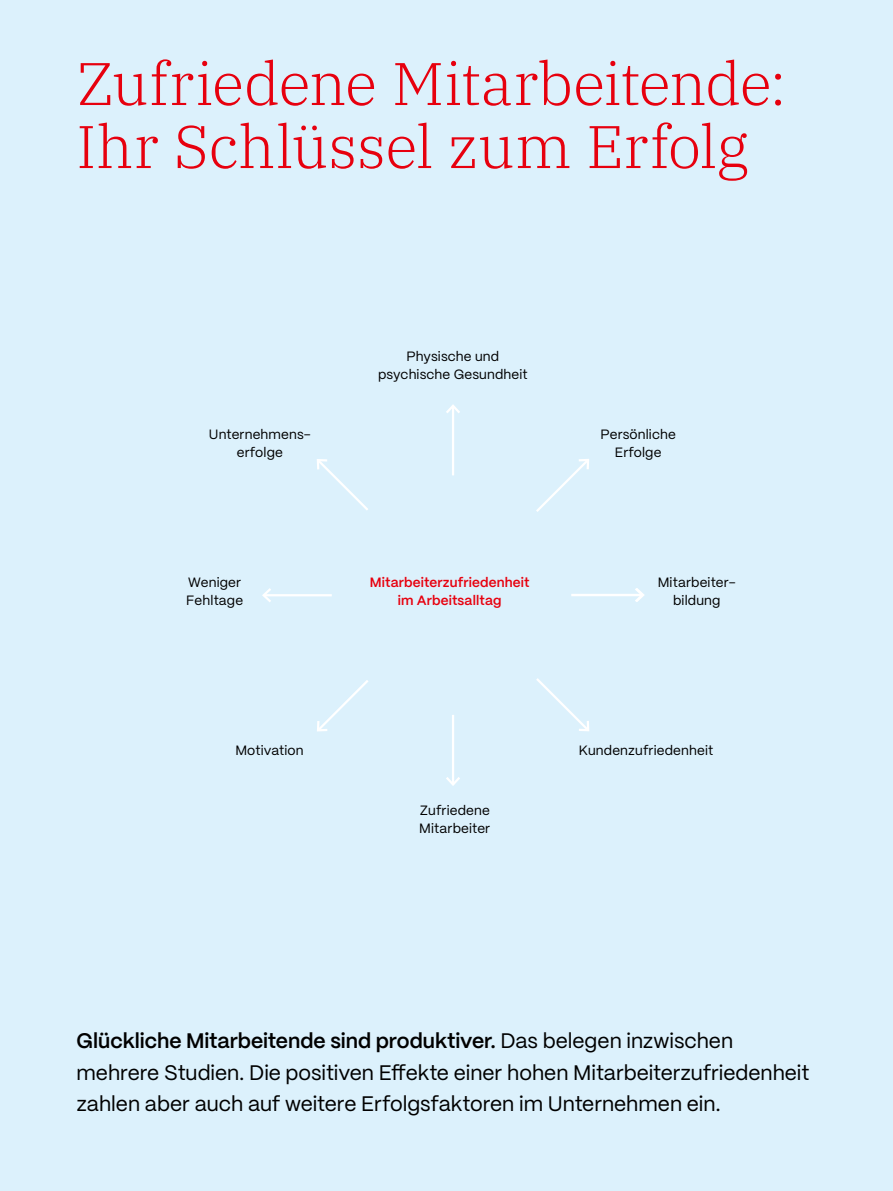
<style>
.page{position:relative;width:893px;height:1191px;background:#dcf1fc}
.page>*{position:absolute;margin:0;border:0;box-sizing:border-box;transform-origin:0 0}
.t1{font:300 60px/63px "IBM Plex Serif";letter-spacing:-.005em;color:#e7000e}
.t2{font:21px/31.5px "PP Mori";color:#000}
.t3{font:13.5px/18px "PP Mori";letter-spacing:.01em;color:#000;text-align:center}
.t4{font:600 13.5px/18px "PP Mori";letter-spacing:.01em;color:#e7000e;text-align:center}
.s1{font-weight:600}
</style>
<div class="page">
<svg style="left:315px;top:459px;width:274px;height:273px"></svg>
<hr style="left:452px;top:406px;width:2px;height:189px;background:#fff">
<svg style="left:446px;top:404px;width:14px;height:9px"></svg>
<hr style="left:452px;top:595px;width:2px;height:189px;background:#fff">
<svg style="left:446px;top:777px;width:14px;height:9px"></svg>
<hr style="left:454px;top:594px;width:189px;height:2px;background:#fff">
<svg style="left:635px;top:588px;width:10px;height:14px"></svg>
<hr style="left:264px;top:594px;width:189px;height:2px;background:#fff">
<svg style="left:262px;top:588px;width:12px;height:14px"></svg>
<div style="left:332px;top:475px;width:239px;height:240px;background:#dcf1fc;border-radius:50%"></div>
<h1 class="t1" style="left:77px;top:47px;width:711px">Zufriedene Mitarbeitende:<br>Ihr Schlüssel zum Erfolg</h1>
<p class="t3" style="left:209px;top:424px;width:103px">Unternehmens&shy;erfolge</p>
<p class="t3" style="left:378px;top:347px;width:151px">Physische und psychische Gesundheit</p>
<p class="t3" style="left:600px;top:424px;width:77px">Persönliche<br>Erfolge</p>
<p class="t4" style="left:370px;top:572px;width:161px">Mitarbeiterzufriedenheit im Arbeitsalltag</p>
<p class="t3" style="left:186px;top:572px;width:58px;text-align:left">Weniger<br>Fehltage</p>
<p class="t3" style="left:658px;top:572px;width:78px">Mitarbeiter&shy;bildung</p>
<p class="t3" style="left:235px;top:740px;width:70px">Motivation</p>
<p class="t3" style="left:419px;top:801px;width:73px;text-align:left">Zufriedene<br>Mitarbeiter</p>
<p class="t3" style="left:579px;top:740px;width:136px">Kundenzufriedenheit</p>
<p class="t2" style="left:77px;top:1024px;width:734px"><span class="s1">Glückliche Mitarbeitende sind produktiver.</span> Das belegen inzwischen mehrere Studien. Die positiven Effekte einer hohen Mitarbeiterzufriedenheit zahlen aber auch auf weitere Erfolgsfaktoren im Unternehmen ein.</p>
</div>
